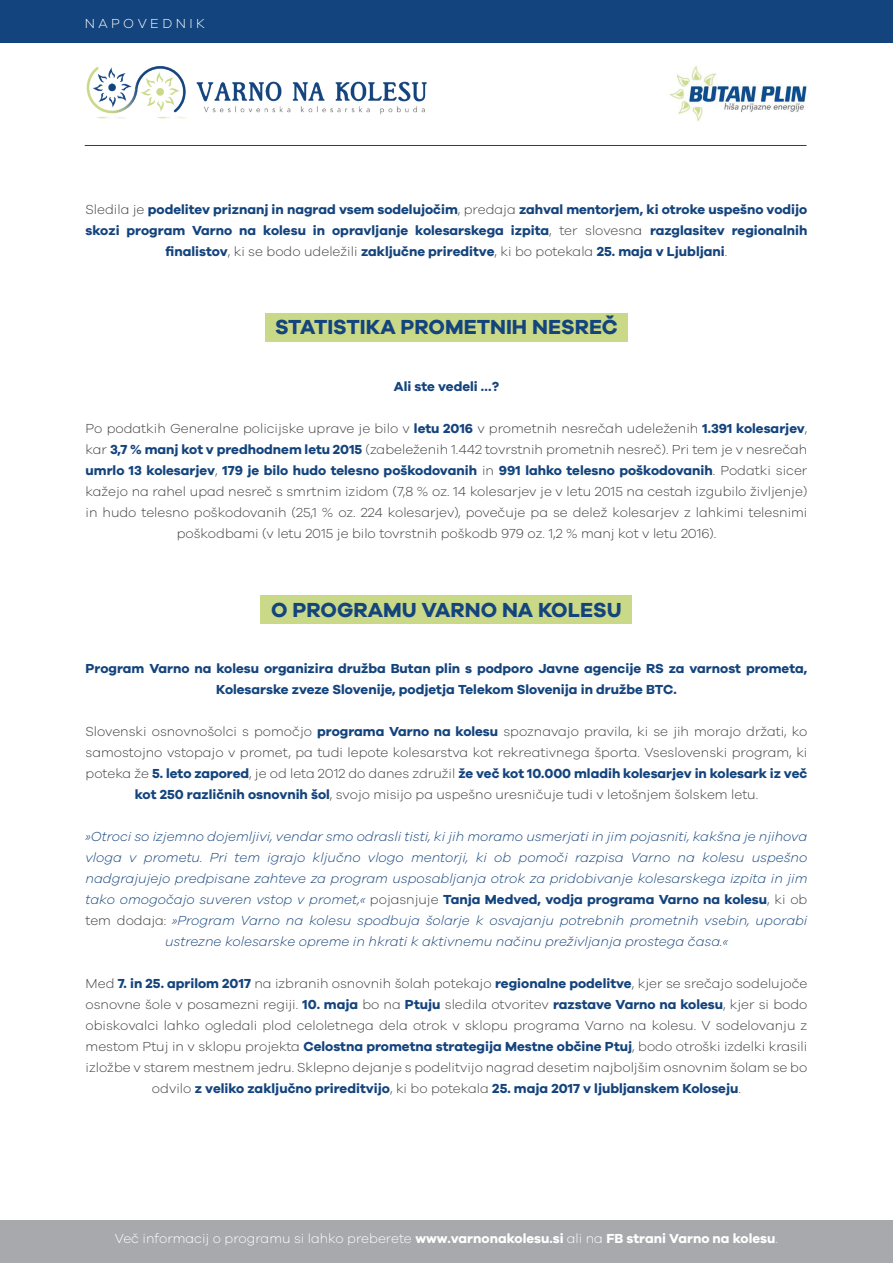
<style>
.page{position:relative;width:893px;height:1263px;background:#fff}
.page>*{position:absolute;margin:0;border:0;box-sizing:border-box;transform-origin:0 0}
.t1{font:700 21px "Galano Grotesque";color:#14447d}
.t2{font:300 13.5px/21px "Galano Grotesque";color:#3e3e3f;text-align:center}
.t3{font:italic 300 13.5px/21px "Galano Grotesque";color:#14447d;text-align:center}
.t4{font:700 13.5px/21px "Galano Grotesque";color:#14447d;text-align:center}
.t5{font:300 13.5px "Galano Grotesque";color:#fff}
.s1{font-weight:300;color:#3e3e3f}
.s2{font-weight:700;color:#14447d}
.s3{font-style:normal;color:#3e3e3f}
.s4{font-weight:700;font-style:normal}
.s5{font-weight:700}
</style>
<div class="page">
<div style="left:265px;top:313px;width:363px;height:28px;background:#cad987"></div>
<div style="left:261px;top:595px;width:371px;height:29px;background:#cad987"></div>
<div style="left:0;top:0;width:893px;height:43px;background:#14447d"></div>
<div style="left:0;top:1220px;width:893px;height:43px;background:#a8a9ad"></div>
<img style="left:86px;top:66px;width:341px;height:53px">
<img style="left:669px;top:65px;width:139px;height:81px">
<hr style="left:85px;top:145px;width:721px;height:1px;background:#14447d">
<p class="t5" style="left:85px;top:15px;width:122px">N A P O V E D N I K</p>
<p class="t4" style="left:86px;top:198px;width:723px"><span class="s1">Sledila je</span> podelitev priznanj in nagrad vsem sodelujočim<span class="s1">, predaja</span> zahval mentorjem, ki otroke uspešno vodijo skozi program Varno na kolesu in opravljanje kolesarskega izpita<span class="s1">, ter slovesna</span> razglasitev regionalnih finalistov<span class="s1">, ki se bodo udeležili</span> zaključne prireditve<span class="s1">, ki bo potekala</span> 25. maja v Ljubljani<span class="s1">.</span></p>
<h1 class="t1" style="left:275px;top:314px;width:344px">STATISTIKA PROMETNIH NESREČ</h1>
<p class="t4" style="left:394px;top:375px;width:107px">Ali ste vedeli …?</p>
<p class="t2" style="left:86px;top:417px;width:723px">Po podatkih Generalne policijske uprave je bilo v <span class="s2">letu 2016</span> v prometnih nesrečah udeleženih <span class="s2">1.391 kolesarjev</span>, kar <span class="s2">3,7 % manj kot v predhodnem letu 2015</span> (zabeleženih 1.442 tovrstnih prometnih nesreč). Pri tem je v nesrečah <span class="s2">umrlo 13 kolesarjev</span>, <span class="s2">179 je bilo hudo telesno poškodovanih</span> in <span class="s2">991 lahko telesno poškodovanih</span>. Podatki sicer kažejo na rahel upad nesreč s smrtnim izidom (7,8 % oz. 14 kolesarjev je v letu 2015 na cestah izgubilo življenje) in hudo telesno poškodovanih (25,1 % oz. 224 kolesarjev), povečuje pa se delež kolesarjev z lahkimi telesnimi poškodbami (v letu 2015 je bilo tovrstnih poškodb 979 oz. 1,2 % manj kot v letu 2016).</p>
<h1 class="t1" style="left:271px;top:596px;width:352px">O PROGRAMU VARNO NA KOLESU</h1>
<p class="t4" style="left:86px;top:657px;width:723px">Program Varno na kolesu organizira družba Butan plin s podporo Javne agencije RS za varnost prometa,<br>Kolesarske zveze Slovenije, podjetja Telekom Slovenija in družbe BTC.</p>
<p class="t2" style="left:86px;top:720px;width:723px">Slovenski osnovnošolci s pomočjo <span class="s2">programa Varno na kolesu</span> spoznavajo pravila, ki se jih morajo držati, ko samostojno vstopajo v promet, pa tudi lepote kolesarstva kot rekreativnega športa. Vseslovenski program, ki poteka že <span class="s2">5. leto zapored</span>, je od leta 2012 do danes združil <span class="s2">že več kot 10.000 mladih kolesarjev in kolesark iz več kot 250 različnih osnovnih šol</span>, svojo misijo pa uspešno uresničuje tudi v letošnjem šolskem letu.</p>
<p class="t3" style="left:86px;top:825px;width:723px">»Otroci so izjemno dojemljivi, vendar smo odrasli tisti, ki jih moramo usmerjati in jim pojasniti, kakšna je njihova vloga v prometu. Pri tem igrajo ključno vlogo mentorji, ki ob pomoči razpisa Varno na kolesu uspešno nadgrajujejo predpisane zahteve za program usposabljanja otrok za pridobivanje kolesarskega izpita in jim tako omogočajo suveren vstop v promet,« <span class="s3">pojasnjuje</span> <span class="s4">Tanja Medved, vodja programa Varno na kolesu</span><span class="s3">, ki ob tem dodaja:</span> »Program Varno na kolesu spodbuja šolarje k osvajanju potrebnih prometnih vsebin, uporabi ustrezne kolesarske opreme in hkrati k aktivnemu načinu preživljanja prostega časa.«</p>
<p class="t2" style="left:86px;top:972px;width:723px">Med <span class="s2">7. in 25. aprilom 2017</span> na izbranih osnovnih šolah potekajo <span class="s2">regionalne podelitve</span>, kjer se srečajo sodelujoče osnovne šole v posamezni regiji. <span class="s2">10. maja</span> bo na <span class="s2">Ptuju</span> sledila otvoritev <span class="s2">razstave Varno na kolesu</span>, kjer si bodo obiskovalci lahko ogledali plod celoletnega dela otrok v sklopu programa Varno na kolesu. V sodelovanju z mestom Ptuj in v sklopu projekta <span class="s2">Celostna prometna strategija Mestne občine Ptuj</span>, bodo otroški izdelki krasili izložbe v starem mestnem jedru. Sklepno dejanje s podelitvijo nagrad desetim najboljšim osnovnim šolam se bo odvilo <span class="s2">z veliko zaključno prireditvijo</span>, ki bo potekala <span class="s2">25. maja 2017 v ljubljanskem Koloseju</span>.</p>
<p class="t5" style="left:115px;top:1230px;width:665px">Več informacij o programu si lahko preberete <span class="s5">www.varnonakolesu.si</span> ali na <span class="s5">FB strani Varno na kolesu</span>.</p>
</div>
